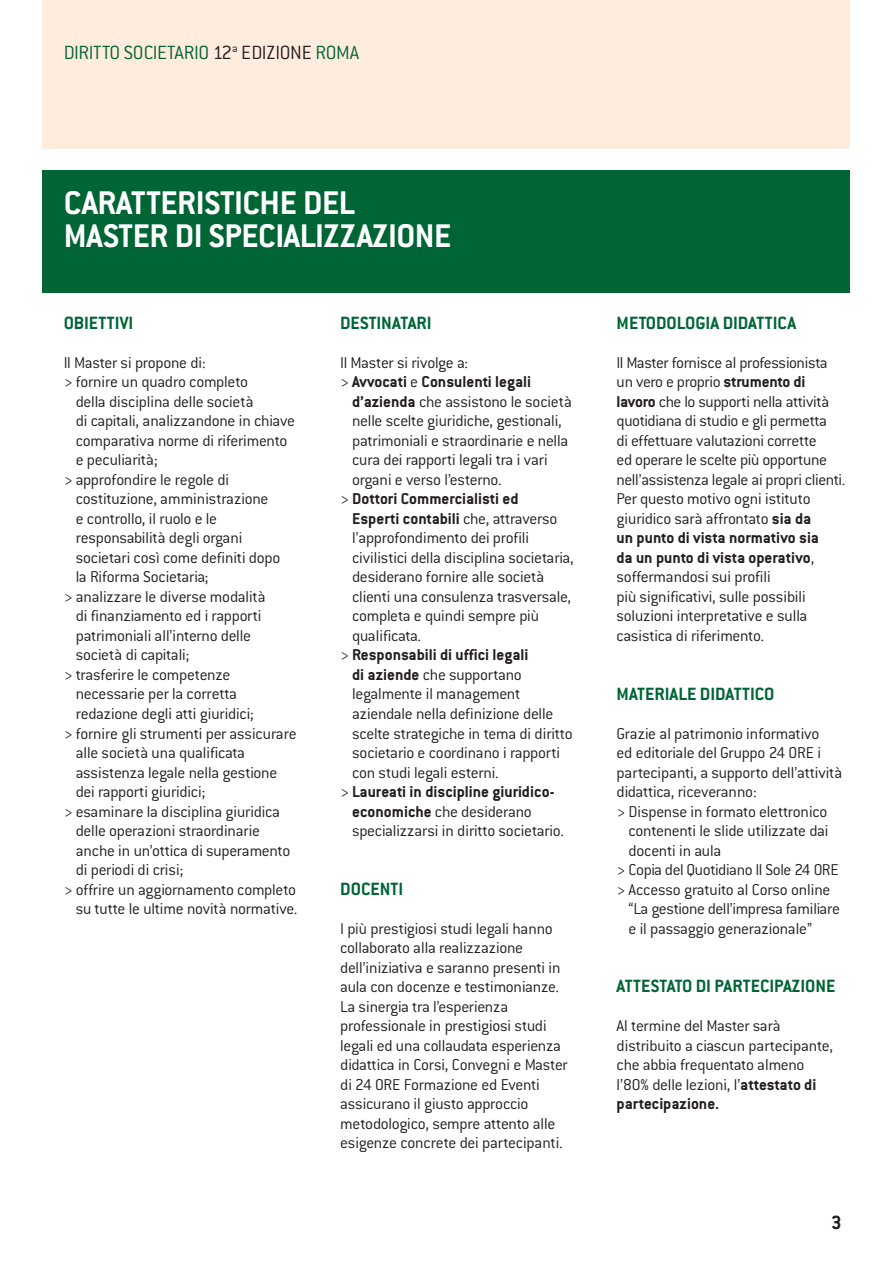
<style>
.page{position:relative;width:893px;height:1263px;background:#fff}
.page>*{position:absolute;margin:0;border:0;box-sizing:border-box;transform-origin:0 0}
.t1{font:700 36px/33px "Conduit ITC";letter-spacing:-.01em;color:#fff}
.t2{font:300 21px "Conduit ITC";letter-spacing:-.025em;color:#006535}
.t3{font:700 21px "Conduit ITC";color:#231f20}
.t4{font:700 19.5px "Conduit ITC";color:#006535}
.t5{font:300 17.25px/19.5px "Conduit ITC";letter-spacing:-.015em;color:#231f20}
.t6{font:700 17.25px "Conduit ITC";color:#231f20}
.s1{color:#231f20}
.s2{font-weight:300}
.s3{font-weight:700}
</style>
<div class="page">
<div style="left:43px;top:170px;width:807px;height:123px;background:#006535"></div>
<div style="left:43px;top:0;width:807px;height:149px;background:#ffecdc"></div>
<p class="t2" style="left:64px;top:43px;width:297px">DIRITTO SOCIETARIO <span class="s1">12</span><sup>a</sup> <span class="s1">EDIZIONE</span> ROMA</p>
<h1 class="t1" style="left:64px;top:189px;width:389px">CARATTERISTICHE DEL<br>MASTER DI SPECIALIZZAZIONE</h1>
<p class="t4" style="left:64px;top:315px;width:71px">OBIETTIVI</p>
<p class="t5" style="left:64px;top:354px;width:144px">Il Master si propone di:</p>
<p class="t5" style="left:64px;top:374px;width:186px">&gt; fornire un quadro completo</p>
<p class="t5" style="left:76px;top:393px;width:179px">della disciplina delle società</p>
<p class="t5" style="left:76px;top:413px;width:221px">di capitali, analizzandone in chiave</p>
<p class="t5" style="left:76px;top:432px;width:213px">comparativa norme di riferimento</p>
<p class="t5" style="left:76px;top:452px;width:83px">e peculiarità;</p>
<p class="t5" style="left:64px;top:471px;width:167px">&gt; approfondire le regole di</p>
<p class="t5" style="left:76px;top:491px;width:194px">costituzione, amministrazione</p>
<p class="t5" style="left:76px;top:510px;width:143px">e controllo, il ruolo e le</p>
<p class="t5" style="left:76px;top:530px;width:168px">responsabilità degli organi</p>
<p class="t5" style="left:76px;top:549px;width:206px">societari così come definiti dopo</p>
<p class="t5" style="left:76px;top:569px;width:134px">la Riforma Societaria;</p>
<p class="t5" style="left:64px;top:588px;width:203px">&gt; analizzare le diverse modalità</p>
<p class="t5" style="left:76px;top:608px;width:187px">di finanziamento ed i rapporti</p>
<p class="t5" style="left:76px;top:627px;width:177px">patrimoniali all’interno delle</p>
<p class="t5" style="left:76px;top:647px;width:115px">società di capitali;</p>
<p class="t5" style="left:64px;top:666px;width:168px">&gt; trasferire le competenze</p>
<p class="t5" style="left:76px;top:686px;width:163px">necessarie per la corretta</p>
<p class="t5" style="left:76px;top:705px;width:180px">redazione degli atti giuridici;</p>
<p class="t5" style="left:64px;top:725px;width:234px">&gt; fornire gli strumenti per assicurare</p>
<p class="t5" style="left:76px;top:744px;width:171px">alle società una qualificata</p>
<p class="t5" style="left:76px;top:764px;width:203px">assistenza legale nella gestione</p>
<p class="t5" style="left:76px;top:783px;width:131px">dei rapporti giuridici;</p>
<p class="t5" style="left:64px;top:803px;width:218px">&gt; esaminare la disciplina giuridica</p>
<p class="t5" style="left:76px;top:822px;width:186px">delle operazioni straordinarie</p>
<p class="t5" style="left:76px;top:842px;width:216px">anche in un’ottica di superamento</p>
<p class="t5" style="left:76px;top:861px;width:109px">di periodi di crisi;</p>
<p class="t5" style="left:64px;top:881px;width:234px">&gt; offrire un aggiornamento completo</p>
<p class="t5" style="left:76px;top:900px;width:223px">su tutte le ultime novità normative.</p>
<p class="t4" style="left:340px;top:315px;width:93px">DESTINATARI</p>
<p class="t5" style="left:340px;top:354px;width:129px">Il Master si rivolge a:</p>
<p class="t6" style="left:340px;top:375px;width:192px"><span class="s2">&gt;</span> Avvocati <span class="s2">e</span> Consulenti legali</p>
<p class="t5" style="left:352px;top:393px;width:221px"><span class="s3">d’azienda</span> che assistono le società</p>
<p class="t5" style="left:352px;top:413px;width:211px">nelle scelte giuridiche, gestionali,</p>
<p class="t5" style="left:352px;top:432px;width:218px">patrimoniali e straordinarie e nella</p>
<p class="t5" style="left:352px;top:452px;width:197px">cura dei rapporti legali tra i vari</p>
<p class="t5" style="left:352px;top:471px;width:151px">organi e verso l’esterno.</p>
<p class="t6" style="left:340px;top:492px;width:180px"><span class="s2">&gt;</span> Dottori Commercialisti ed</p>
<p class="t6" style="left:352px;top:511px;width:207px">Esperti contabili <span class="s2">che, attraverso</span></p>
<p class="t5" style="left:352px;top:530px;width:179px">l’approfondimento dei profili</p>
<p class="t5" style="left:352px;top:549px;width:223px">civilistici della disciplina societaria,</p>
<p class="t5" style="left:352px;top:569px;width:194px">desiderano fornire alle società</p>
<p class="t5" style="left:352px;top:588px;width:221px">clienti una consulenza trasversale,</p>
<p class="t5" style="left:352px;top:608px;width:189px">completa e quindi sempre più</p>
<p class="t5" style="left:352px;top:627px;width:71px">qualificata.</p>
<p class="t6" style="left:340px;top:648px;width:190px"><span class="s2">&gt;</span> Responsabili di uffici legali</p>
<p class="t5" style="left:352px;top:666px;width:171px"><span class="s3">di aziende</span> che supportano</p>
<p class="t5" style="left:352px;top:686px;width:170px">legalmente il management</p>
<p class="t5" style="left:352px;top:705px;width:203px">aziendale nella definizione delle</p>
<p class="t5" style="left:352px;top:725px;width:222px">scelte strategiche in tema di diritto</p>
<p class="t5" style="left:352px;top:744px;width:209px">societario e coordinano i rapporti</p>
<p class="t5" style="left:352px;top:764px;width:148px">con studi legali esterni.</p>
<p class="t6" style="left:340px;top:784px;width:216px"><span class="s2">&gt;</span> Laureati in discipline giuridico-</p>
<p class="t5" style="left:352px;top:803px;width:181px"><span class="s3">economiche</span> che desiderano</p>
<p class="t5" style="left:352px;top:822px;width:213px">specializzarsi in diritto societario.</p>
<p class="t4" style="left:340px;top:880px;width:65px">DOCENTI</p>
<p class="t5" style="left:340px;top:920px;width:229px">I più prestigiosi studi legali hanno collaborato alla realizzazione dell’iniziativa e saranno presenti in aula con docenze e testimonianze.<br>La sinergia tra l’esperienza professionale in prestigiosi studi legali ed una collaudata esperienza didattica in Corsi, Convegni e Master di 24 ORE Formazione ed Eventi assicurano il giusto approccio metodologico, sempre attento alle esigenze concrete dei partecipanti.</p>
<p class="t4" style="left:617px;top:315px;width:181px">METODOLOGIA DIDATTICA</p>
<p class="t5" style="left:617px;top:354px;width:230px">Il Master fornisce al professionista un vero e proprio <span class="s3">strumento di lavoro</span> che lo supporti nella attività quotidiana di studio e gli permetta<br>di effettuare valutazioni corrette<br>ed operare le scelte più opportune nell’assistenza legale ai propri clienti.<br>Per questo motivo ogni istituto giuridico sarà affrontato <span class="s3">sia da<br>un punto di vista normativo sia<br>da un punto di vista operativo</span>, soffermandosi sui profili<br>più significativi, sulle possibili soluzioni interpretative e sulla casistica di riferimento.</p>
<p class="t4" style="left:617px;top:685px;width:159px">MATERIALE DIDATTICO</p>
<p class="t5" style="left:617px;top:725px;width:204px">Grazie al patrimonio informativo</p>
<p class="t5" style="left:617px;top:744px;width:206px">ed editoriale del Gruppo 24 ORE i</p>
<p class="t5" style="left:617px;top:764px;width:227px">partecipanti, a supporto dell’attività</p>
<p class="t5" style="left:617px;top:783px;width:142px">didattica, riceveranno:</p>
<p class="t5" style="left:617px;top:803px;width:212px">&gt; Dispense in formato elettronico</p>
<p class="t5" style="left:628px;top:822px;width:201px">contenenti le slide utilizzate dai</p>
<p class="t5" style="left:628px;top:842px;width:94px">docenti in aula</p>
<p class="t5" style="left:617px;top:861px;width:224px">&gt; Copia del Quotidiano Il Sole 24 ORE</p>
<p class="t5" style="left:617px;top:881px;width:215px">&gt; Accesso gratuito al Corso online</p>
<p class="t5" style="left:628px;top:900px;width:213px">“La gestione dell’impresa familiare</p>
<p class="t5" style="left:628px;top:920px;width:185px">e il passaggio generazionale”</p>
<p class="t4" style="left:617px;top:978px;width:220px">ATTESTATO DI PARTECIPAZIONE</p>
<p class="t5" style="left:617px;top:1017px;width:218px">Al termine del Master sarà distribuito a ciascun partecipante, che abbia frequentato almeno l’80% delle lezioni, l’<span class="s3">attestato di partecipazione.</span></p>
<p class="t3" style="left:831px;top:1214px;width:12px">3</p>
</div>
